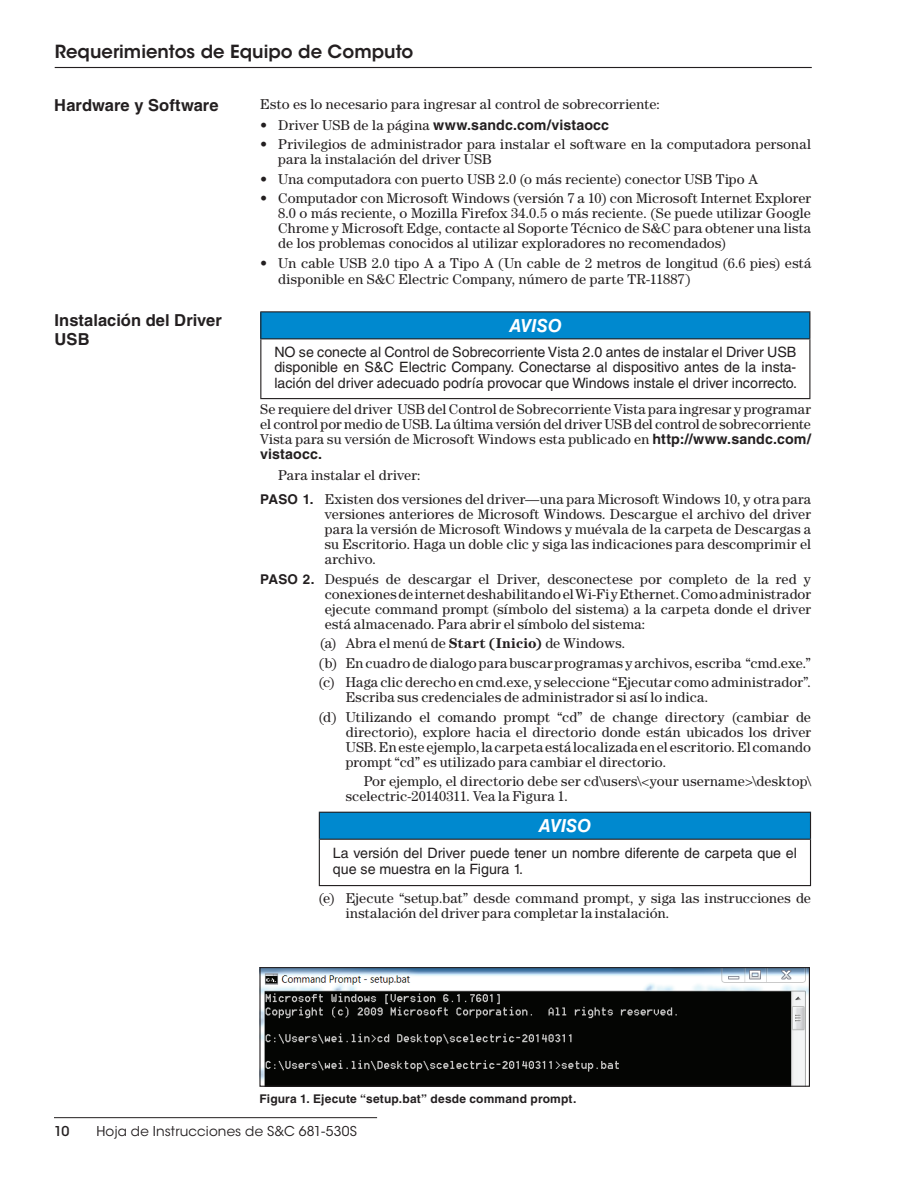
<style>
.page{position:relative;width:918px;height:1188px;background:#fff}
.page>*{position:absolute;margin:0;border:0;box-sizing:border-box;transform-origin:0 0}
.t1{font:600 18px "ITC Avant Garde Std";color:#231f20}
.t2{font:italic 700 18px "Helvetica LT Std";letter-spacing:-.005em;color:#fff}
.t3{font:700 16.5px/19.5px "Helvetica LT Std";color:#231f20}
.t4{font:14.25px/15px "Century Std";letter-spacing:.01em;color:#231f20}
.t5{font:14.25px/15.8px "Helvetica LT Std";color:#231f20;text-align:justify}
.t6{font:700 14.25px "Helvetica LT Std";letter-spacing:.01em;color:#231f20}
.t7{font:13.5px "ITC Avant Garde Std";letter-spacing:.01em;color:#231f20}
.t8{font:500 13.5px "ITC Avant Garde Std";color:#231f20}
.t9{font:700 12px "Helvetica LT Std";letter-spacing:.015em;color:#231f20}
.s1{font-family:"Century Std";font-weight:400}
.s2{font-family:"Helvetica LT Std";font-weight:700}
.s3{font-family:"Helvetica LT Std";font-weight:700;font-size:13.5px}
.s4{font-weight:700}
</style>
<div class="page">
<hr style="left:54px;top:1117px;width:323px;height:1px;background:#231f20">
<hr style="left:55px;top:67px;width:757px;height:1px;background:#231f20">
<div style="left:261px;top:312px;width:549px;height:27px;background:#0089cf"></div>
<hr style="left:260px;top:339px;width:1px;height:59px;background:#231f20">
<hr style="left:809px;top:339px;width:1px;height:59px;background:#231f20">
<hr style="left:260px;top:398px;width:550px;height:1px;background:#231f20">
<hr style="left:260px;top:311px;width:550px;height:1px;background:#231f20">
<svg style="left:260px;top:312px;width:1px;height:26px"></svg>
<svg style="left:809px;top:312px;width:1px;height:26px"></svg>
<hr style="left:260px;top:338px;width:550px;height:1px;background:#231f20">
<div style="left:319px;top:812px;width:492px;height:27px;background:#0089cf"></div>
<hr style="left:319px;top:840px;width:1px;height:45px;background:#231f20">
<hr style="left:810px;top:840px;width:1px;height:45px;background:#231f20">
<hr style="left:319px;top:885px;width:492px;height:1px;background:#231f20">
<hr style="left:319px;top:812px;width:492px;height:1px;background:#231f20">
<svg style="left:319px;top:813px;width:1px;height:26px"></svg>
<svg style="left:810px;top:813px;width:1px;height:26px"></svg>
<hr style="left:319px;top:839px;width:492px;height:1px;background:#231f20">
<img style="left:261px;top:969px;width:547px;height:116px">
<div style="left:259px;top:967px;width:551px;height:120px;border:1px solid #231f20"></div>
<p class="t1" style="left:55px;top:40px;width:360px">Requerimientos de Equipo de Computo</p>
<p class="t3" style="left:54px;top:95px;width:166px">Hardware y Software</p>
<p class="t4" style="left:260px;top:96px;width:401px">Esto es lo necesario para ingresar al control de sobrecorriente:</p>
<p class="t6" style="left:260px;top:116px;width:350px"><span class="s1">• Driver USB de la página</span> www.sandc.com/vistaocc</p>
<p class="t4" style="left:278px;top:137px;width:534px;text-indent:-18px">• Privilegios de administrador para instalar el software en la computadora personal para la instalación del driver USB</p>
<p class="t4" style="left:260px;top:171px;width:499px">• Una computadora con puerto USB 2.0 (o más reciente) conector USB Tipo A</p>
<p class="t4" style="left:278px;top:191px;width:534px;text-align:justify;text-indent:-18px">• Computador con Microsoft Windows (versión 7 a 10) con Microsoft Internet Explorer 8.0 o más reciente, o Mozilla Firefox 34.0.5 o más reciente. (Se puede utilizar Google Chrome y Microsoft Edge, contacte al Soporte Técnico de S&amp;C para obtener una lista de los problemas conocidos al utilizar exploradores no recomendados)</p>
<p class="t4" style="left:278px;top:254px;width:534px;line-height:16.5px;text-indent:-18px">• Un cable USB 2.0 tipo A a Tipo A (Un cable de 2 metros de longitud (6.6 pies) está disponible en S&amp;C Electric Company, número de parte TR-11887)</p>
<p class="t2" style="left:509px;top:315px;width:54px">AVISO</p>
<p class="t5" style="left:274px;top:344px;width:524px">NO se conecte al Control de Sobrecorriente Vista 2 .0 antes de instalar el Driver USB disponible en S&amp;C Electric Company . Conectarse al dispositivo antes de la insta&shy;lación del driver adecuado podría provocar que Windows instale el driver incorrecto .</p>
<p class="t4" style="left:260px;top:402px;width:552px;text-align:justify">Se requiere del driver USB del Control de Sobrecorriente Vista para ingresar y programar el control por medio de USB. La última versión del driver USB del control de sobrecorriente Vista para su versión de Microsoft Windows esta publicado en <span class="s2">http://www.sandc.com/</span></p>
<p class="t6" style="left:260px;top:445px;width:63px">vistaocc.</p>
<p class="t4" style="left:260px;top:463px;width:552px;line-height:24px;text-indent:18px">Para instalar el driver:<br><span class="s3">PASO 1.</span> Existen dos versiones del driver—una para Microsoft Windows 10, y otra para</p>
<p class="t4" style="left:325px;top:507px;width:488px;text-align:justify">versiones anteriores de Microsoft Windows. Descargue el archivo del driver para la versión de Microsoft Windows y muévala de la carpeta de Descargas a su Escritorio. Haga un doble clic y siga las indicaciones para descomprimir el archivo.</p>
<p class="t4" style="left:325px;top:571px;width:488px;text-align:justify;text-indent:-64px"><span class="s3">PASO 2.</span> Después de descargar el Driver, desconectese por completo de la red y conexiones de internet deshabilitando el Wi-Fi y Ethernet. Como administrador ejecute command prompt (símbolo del sistema) a la carpeta donde el driver está almacenado. Para abrir el símbolo del sistema:</p>
<p class="t4" style="left:319px;top:633px;width:494px;line-height:19.5px">(a) Abra el menú de <span class="s4">Start (Inicio)</span> de Windows.<br>(b) En cuadro de dialogo para buscar programas y archivos, escriba “cmd.exe.” (c) Haga clic derecho en cmd.exe, y seleccione “Ejecutar como administrador”.</p>
<p class="t4" style="left:319px;top:687px;width:494px;line-height:19.5px;text-indent:27px">Escriba sus credenciales de administrador si así lo indica.<br>(d) Utilizando el comando prompt “cd” de change directory (cambiar de</p>
<p class="t4" style="left:346px;top:724px;width:467px;text-align:justify">directorio), explore hacia el directorio donde están ubicados los driver USB. En este ejemplo, la carpeta está localizada en el escritorio. El comando prompt “cd” es utilizado para cambiar el directorio.</p>
<p class="t4" style="left:346px;top:774px;width:467px;text-indent:18px">Por ejemplo, el directorio debe ser cd\users\&lt;your username&gt;\desktop\ scelectric-20140311. Vea la Figura 1.</p>
<p class="t2" style="left:539px;top:815px;width:54px">AVISO</p>
<p class="t5" style="left:333px;top:845px;width:466px">La versión del Driver puede tener un nombre diferente de carpeta que el que se muestra en la Figura 1 .</p>
<p class="t4" style="left:346px;top:890px;width:467px;text-indent:-27px">(e) Ejecute “setup.bat” desde command prompt, y siga las instrucciones de instalación del driver para completar la instalación.</p>
<p class="t3" style="left:55px;top:310px;width:169px">Instalación del Driver<br>USB</p>
<p class="t9" style="left:259px;top:1091px;width:318px">Figura 1. Ejecute “setup.bat” desde command prompt.</p>
<p class="t8" style="left:54px;top:1123px;width:17px">10</p>
<p class="t7" style="left:96px;top:1123px;width:262px">Hoja de Instrucciones de S&amp;C 681-530S</p>
</div>
